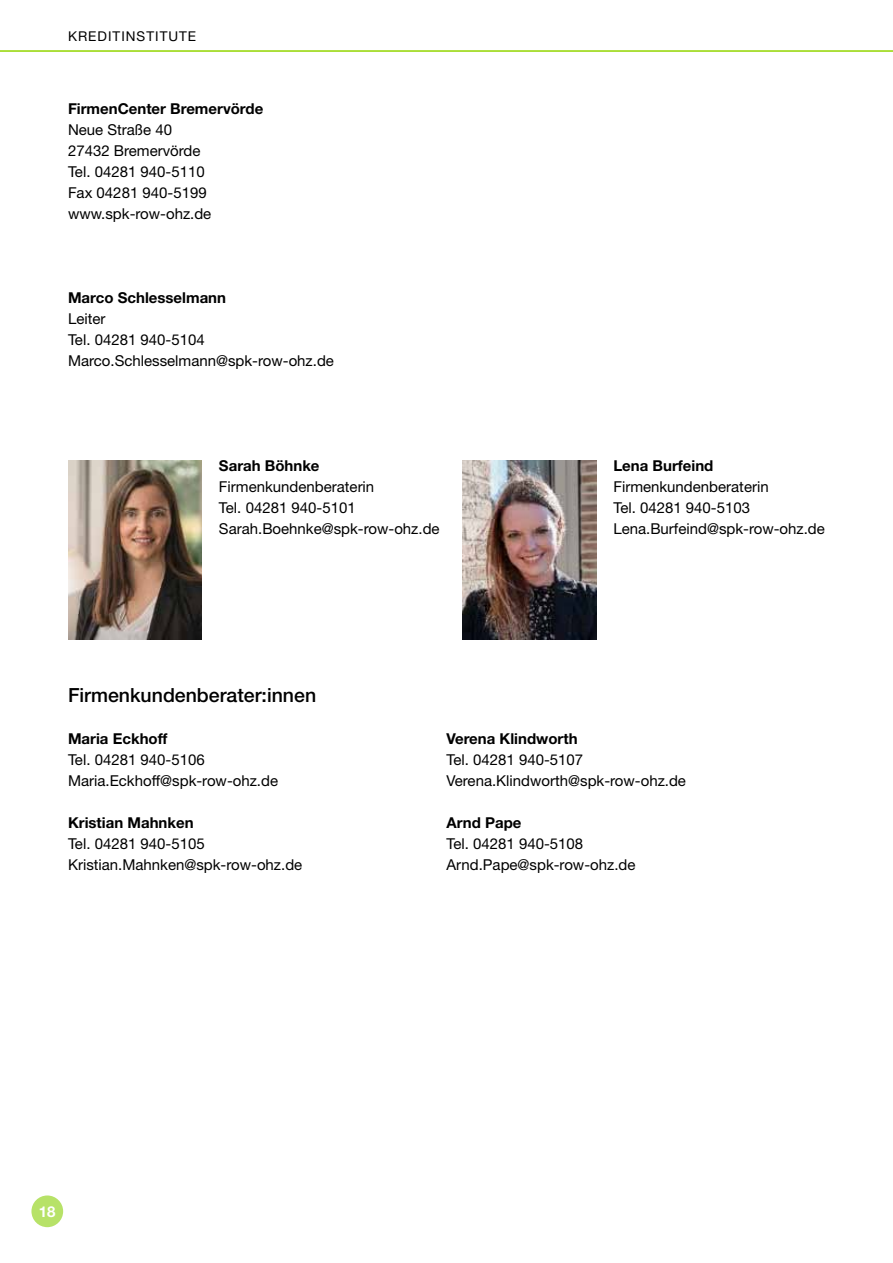
<style>
.page{position:relative;width:893px;height:1263px;background:#fff}
.page>*{position:absolute;margin:0;border:0;box-sizing:border-box;transform-origin:0 0}
.t1{font:500 19.5px "Helvetica Neue LT Std";color:#000}
.t2{font:15px/21px "Helvetica Neue LT Std";color:#000}
.t3{font:700 15px "Helvetica Neue LT Std";color:#000}
.t4{font:700 15px "Helvetica Neue LT Std";color:#fff}
.t5{font:13.5px "Helvetica Neue LT Std";letter-spacing:.075em;color:#000}
</style>
<div class="page">
<hr style="left:0;top:50px;width:893px;height:2px;background:#93d500">
<div style="left:31px;top:1195px;width:32px;height:32px;background:#b7e268;border-radius:50%"></div>
<img style="left:68px;top:460px;width:134px;height:179px">
<img style="left:462px;top:460px;width:134px;height:179px">
<p class="t5" style="left:68px;top:28px;width:130px">KREDITINSTITUTE</p>
<p class="t3" style="left:68px;top:99px;width:197px">FirmenCenter Bremervörde</p>
<p class="t2" style="left:68px;top:119px;width:145px">Neue Straße 40<br>27432 Bremervörde<br>Tel. 04281 940-5110<br>Fax 04281 940-5199 www.spk-row-ohz.de</p>
<p class="t3" style="left:68px;top:288px;width:160px">Marco Schlesselmann</p>
<p class="t2" style="left:68px;top:308px;width:267px">Leiter<br>Tel. 04281 940-5104<br>Marco.Schlesselmann@spk-row-ohz.de</p>
<p class="t3" style="left:219px;top:456px;width:102px">Sarah Böhnke</p>
<p class="t2" style="left:219px;top:476px;width:222px">Firmenkundenberaterin<br>Tel. 04281 940-5101<br>Sarah.Boehnke@spk-row-ohz.de</p>
<p class="t3" style="left:613px;top:456px;width:102px">Lena Burfeind</p>
<p class="t2" style="left:613px;top:476px;width:213px">Firmenkundenberaterin<br>Tel. 04281 940-5103<br>Lena.Burfeind@spk-row-ohz.de</p>
<h1 class="t1" style="left:68px;top:683px;width:250px">Firmenkundenberater:innen</h1>
<p class="t3" style="left:68px;top:729px;width:101px">Maria Eckhoff</p>
<p class="t2" style="left:68px;top:749px;width:212px">Tel. 04281 940-5106<br>Maria.Eckhoff@spk-row-ohz.de</p>
<p class="t3" style="left:68px;top:813px;width:127px">Kristian Mahnken</p>
<p class="t2" style="left:68px;top:833px;width:236px">Tel. 04281 940-5105<br>Kristian.Mahnken@spk-row-ohz.de</p>
<p class="t3" style="left:446px;top:729px;width:133px">Verena Klindworth</p>
<p class="t2" style="left:446px;top:749px;width:241px">Tel. 04281 940-5107<br>Verena.Klindworth@spk-row-ohz.de</p>
<p class="t3" style="left:446px;top:813px;width:76px">Arnd Pape</p>
<p class="t2" style="left:446px;top:833px;width:190px">Tel. 04281 940-5108<br>Arnd.Pape@spk-row-ohz.de</p>
<p class="t4" style="left:39px;top:1202px;width:18px">18</p>
</div>
